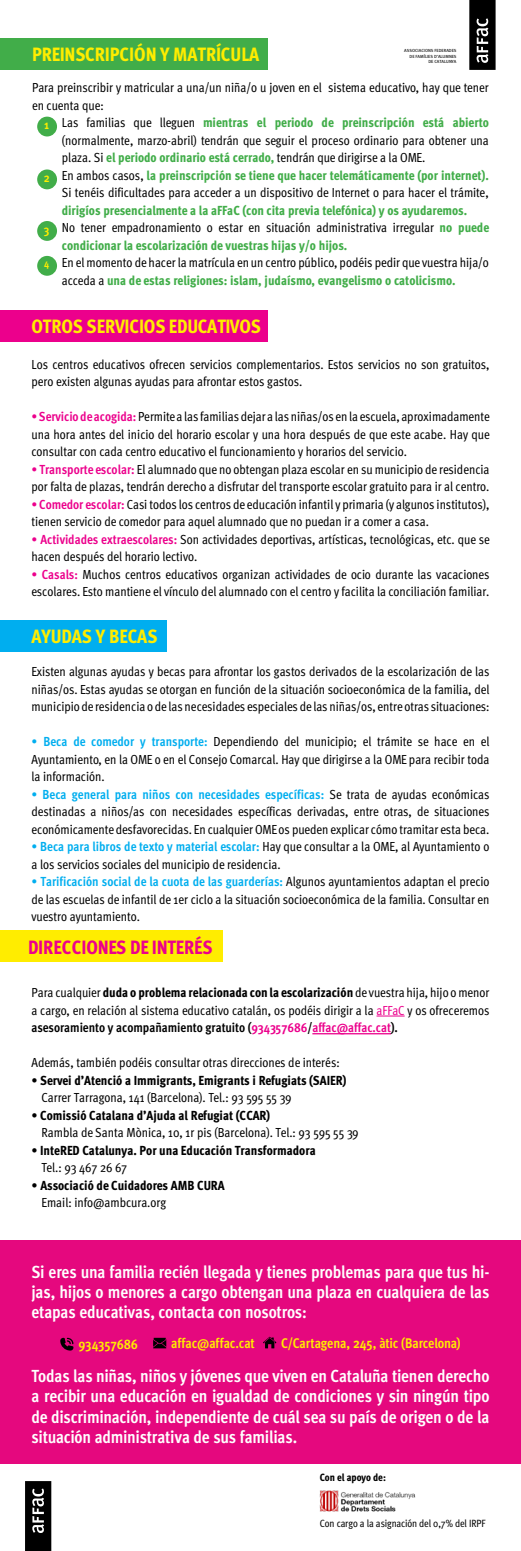
<style>
.page{position:relative;width:521px;height:1551px;background:#fff}
.page>*{position:absolute;margin:0;border:0;box-sizing:border-box;transform-origin:0 0}
.t1{font:800 condensed 19.25px "FF Meta Pro";letter-spacing:-.005em;color:#ffed00}
.t2{font:800 condensed 19.25px "FF Meta Pro";letter-spacing:-.01em;color:#ec008c}
.t3{font:700 condensed 17.5px/20.1px "FF Meta Pro";letter-spacing:-.015em;color:#fff;text-align:justify}
.t4{font:700 condensed 14px "FF Meta Pro";letter-spacing:-.015em;color:#ffed00}
.t5{font:condensed 13.12px/17.5px "FF Meta Pro";color:#000}
.t6{font:800 condensed 13.12px/17.5px "FF Meta Pro";color:#41ad49}
.t7{font:800 condensed 13.12px "FF Meta Pro";color:#000}
.t8{font:700 condensed 12.25px "FF Meta Pro";color:#ffed00}
.t9{font:condensed 10.5px "FF Meta Pro";letter-spacing:-.01em;color:#000}
.t10{font:800 condensed 10.5px "FF Meta Pro";letter-spacing:-.01em;color:#000}
.t11{font:700 condensed 10.5px "FF Meta Pro";color:#ffed00}
.t12{font:4.46px/5.3px "FF Meta Pro";color:#000;text-align:right}
.s1{font-weight:800;color:#41ad49}
.s2{font-weight:400;color:#000}
.s3{font-weight:700;color:#ec008c}
.s4{font-weight:700;color:#00aeef}
.s5{font-weight:800}
.s6{color:#ec008c}
.s7{font-weight:700}
</style>
<div class="page">
<div style="left:0;top:1240px;width:521px;height:223px;background:#e5087e"></div>
<svg style="left:25px;top:1481px;width:26px;height:69px;background:#212121"></svg>
<img style="left:320px;top:1490px;width:95px;height:22px">
<svg style="left:469px;top:0;width:26px;height:70px;background:#232323"></svg>
<div style="left:0;top:38px;width:268px;height:32px;background:#41ad49"></div>
<div style="left:0;top:310px;width:268px;height:32px;background:#ec008c"></div>
<div style="left:0;top:620px;width:166px;height:32px;background:#00aeef"></div>
<div style="left:0;top:930px;width:222px;height:32px;background:#ffed00"></div>
<div style="left:37px;top:256px;width:20px;height:20px;background:#41ad49;border-radius:50%"></div>
<div style="left:37px;top:221px;width:20px;height:20px;background:#41ad49;border-radius:50%"></div>
<div style="left:37px;top:169px;width:20px;height:20px;background:#41ad49;border-radius:50%"></div>
<div style="left:37px;top:117px;width:20px;height:19px;background:#41ad49;border-radius:50%"></div>
<svg style="left:376px;top:1015px;width:29px;height:1px"></svg>
<hr style="left:312px;top:1033px;width:79px;height:1px;background:#ec008c">
<svg style="left:153px;top:1337px;width:13px;height:11px"></svg>
<svg style="left:60px;top:1337px;width:13px;height:13px"></svg>
<svg style="left:263px;top:1336px;width:13px;height:12px"></svg>
<h1 class="t1" style="left:32px;top:40px;width:229px">PREINSCRIPCIÓN Y MATRÍCULA</h1>
<p class="t12" style="left:404px;top:48px;width:54px">ASSOCIACIONS FEDERADES<br>DE FAMÍLIES D’ALUMNES</p>
<p class="t12" style="left:428px;top:58px;width:30px">DE CATALUNYA</p>
<p class="t5" style="left:32px;top:78px;width:458px">Para preinscribir y matricular a una/un niña/o u joven en el sistema educativo, hay que tener en cuenta que:</p>
<p class="t5" style="left:62px;top:113px;width:428px">Las familias que lleguen <span class="s1">mientras el periodo de preinscripción está abierto </span>(normalmente, marzo-abril) tendrán que seguir el proceso ordinario para obtener una plaza. Si <span class="s1">el periodo ordinario está cerrado,</span> tendrán que dirigirse a la OME.<br>En ambos casos, <span class="s1">la preinscripción se tiene que hacer telemáticamente (por internet).<br></span>Si tenéis dificultades para acceder a un dispositivo de Internet o para hacer el trámite,</p>
<p class="t6" style="left:62px;top:201px;width:429px">dirigíos presencialmente a la aFFaC (con cita previa telefónica) y os ayudaremos.<br><span class="s2">No tener empadronamiento o estar en situación administrativa irregular</span> no puede condicionar la escolarización de vuestras hijas y/o hijos.</p>
<p class="t5" style="left:62px;top:253px;width:428px">En el momento de hacer la matrícula en un centro público, podéis pedir que vuestra hija/o acceda a <span class="s1">una de estas religiones: islam, judaísmo, evangelismo o catolicismo.</span></p>
<p class="t8" style="left:44px;top:116px;width:7px">1</p>
<p class="t8" style="left:44px;top:168px;width:7px">2</p>
<p class="t8" style="left:44px;top:220px;width:7px">3</p>
<p class="t11" style="left:44px;top:255px;width:7px">4</p>
<h1 class="t1" style="left:32px;top:312px;width:231px">OTROS SERVICIOS EDUCATIVOS</h1>
<p class="t5" style="left:32px;top:354px;width:459px">Los centros educativos ofrecen servicios complementarios. Estos servicios no son gratuitos, pero existen algunas ayudas para afrontar estos gastos.</p>
<p class="t5" style="left:32px;top:407px;width:460px;text-align:justify"><span class="s3">• Servicio de acogida:</span> Permite a las familias dejar a las niñas/os en la escuela, aproximadamente una hora antes del inicio del horario escolar y una hora después de que este acabe. Hay que consultar con cada centro educativo el funcionamiento y horarios del servicio.</p>
<p class="t5" style="left:32px;top:459px;width:459px"><span class="s3">• Transporte escolar:</span> El alumnado que no obtengan plaza escolar en su municipio de residencia por falta de plazas, tendrán derecho a disfrutar del transporte escolar gratuito para ir al centro.</p>
<p class="t5" style="left:32px;top:494px;width:459px"><span class="s3">• Comedor escolar:</span> Casi todos los centros de educación infantil y primaria (y algunos institutos), tienen servicio de comedor para aquel alumnado que no puedan ir a comer a casa.</p>
<p class="t5" style="left:32px;top:529px;width:460px"><span class="s3">• Actividades extraescolares:</span> Son actividades deportivas, artísticas, tecnológicas, etc. que se hacen después del horario lectivo.</p>
<p class="t5" style="left:32px;top:564px;width:459px"><span class="s3">• Casals:</span> Muchos centros educativos organizan actividades de ocio durante las vacaciones escolares. Esto mantiene el vínculo del alumnado con el centro y facilita la conciliación familiar.</p>
<h1 class="t1" style="left:32px;top:622px;width:128px">AYUDAS Y BECAS</h1>
<p class="t5" style="left:32px;top:662px;width:459px;text-align:justify">Existen algunas ayudas y becas para afrontar los gastos derivados de la escolarización de las niñas/os. Estas ayudas se otorgan en función de la situación socioeconómica de la familia, del municipio de residencia o de las necesidades especiales de las niñas/os, entre otras situaciones:</p>
<p class="t5" style="left:32px;top:732px;width:459px;text-align:justify"><span class="s4">• Beca de comedor y transporte:</span> Dependiendo del municipio; el trámite se hace en el Ayuntamiento, en la OME o en el Consejo Comarcal. Hay que dirigirse a la OME para recibir toda la información.</p>
<p class="t5" style="left:32px;top:784px;width:459px;text-align:justify"><span class="s4">• Beca general para niños con necesidades específicas:</span> Se trata de ayudas económicas destinadas a niños/as con necesidades específicas derivadas, entre otras, de situaciones económicamente desfavorecidas. En cualquier OME os pueden explicar cómo tramitar esta beca.</p>
<p class="t5" style="left:32px;top:837px;width:459px"><span class="s4">• Beca para libros de texto y material escolar:</span> Hay que consultar a la OME, al Ayuntamiento o a los servicios sociales del municipio de residencia.</p>
<p class="t5" style="left:32px;top:872px;width:459px;text-align:justify"><span class="s4">• Tarificación social de la cuota de las guarderías:</span> Algunos ayuntamientos adaptan el precio de las escuelas de infantil de 1er ciclo a la situación socioeconómica de la familia. Consultar en vuestro ayuntamiento.</p>
<h1 class="t2" style="left:28px;top:932px;width:186px">DIRECCIONES DE INTERÉS</h1>
<p class="t5" style="left:32px;top:982px;width:459px;text-align:justify">Para cualquier <span class="s5">duda o problema relacionada con la escolarización</span> de vuestra hija, hijo o menor a cargo, en relación al sistema educativo catalán, os podéis dirigir a la <span class="s6">aFFaC</span> y os ofreceremos <span class="s7">asesoramiento y acompañamiento gratuito (</span><span class="s3">934357686</span><span class="s7">/</span><span class="s3">affac@affac.cat</span><span class="s7">).</span></p>
<p class="t5" style="left:32px;top:1052px;width:310px">Además, también podéis consultar otras direcciones de interés:</p>
<p class="t7" style="left:32px;top:1069px;width:316px">• Servei d’Atenció a Immigrants, Emigrants i Refugiats (SAIER)</p>
<p class="t5" style="left:41px;top:1087px;width:252px">Carrer Tarragona, 141 (Barcelona). Tel.: 93 595 55 39</p>
<p class="t7" style="left:32px;top:1104px;width:240px">• Comissió Catalana d’Ajuda al Refugiat (CCAR)</p>
<p class="t5" style="left:41px;top:1122px;width:319px">Rambla de Santa Mònica, 10, 1r pis (Barcelona). Tel.: 93 595 55 39</p>
<p class="t7" style="left:32px;top:1139px;width:286px">• InteRED Catalunya. Por una Educación Transformadora</p>
<p class="t5" style="left:41px;top:1157px;width:87px">Tel.: 93 467 26 67</p>
<p class="t7" style="left:32px;top:1174px;width:195px">• Associació de Cuidadores AMB CURA</p>
<p class="t5" style="left:41px;top:1192px;width:126px">Email: info@ambcura.org</p>
<h2 class="t3" style="left:32px;top:1260px;width:459px">Si eres una familia recién llegada y tienes problemas para que tus hi&shy;jas, hijos o menores a cargo obtengan una plaza en cualquiera de las etapas educativas, contacta con nosotros:</h2>
<p class="t4" style="left:78px;top:1333px;width:61px">934357686</p>
<p class="t4" style="left:171px;top:1332px;width:85px">affac@affac.cat</p>
<p class="t4" style="left:281px;top:1332px;width:181px">C/Cartagena, 245, àtic (Barcelona)</p>
<p class="t3" style="left:32px;top:1364px;width:459px">Todas las niñas, niños y jóvenes que viven en Cataluña tienen derecho a recibir una educación en igualdad de condiciones y sin ningún tipo de discriminación, independiente de cuál sea su país de origen o de la situación administrativa de sus familias.</p>
<p class="t10" style="left:320px;top:1469px;width:68px">Con el apoyo de:</p>
<p class="t9" style="left:320px;top:1515px;width:167px">Con cargo a la asignación del 0,7% del IRPF</p>
</div>
